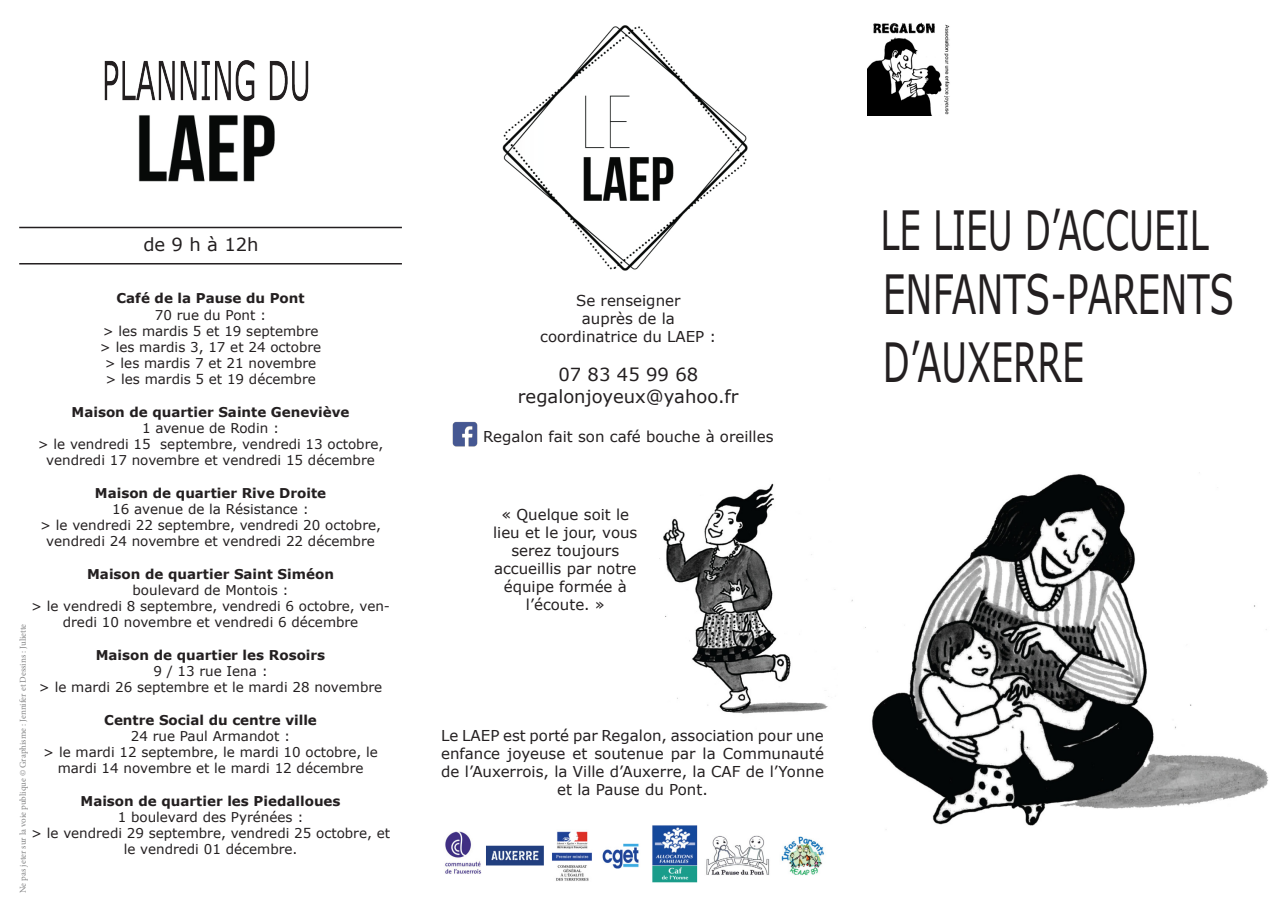
<style>
.page{position:relative;width:1280px;height:910px;background:#fff}
.page>*{position:absolute;margin:0;border:0;box-sizing:border-box;transform-origin:0 0}
.t1{font:54px "Verdana";color:#231f20;scale:.63 1}
.t2{font:54px "Verdana";color:#231f20;scale:.67 1}
.t3{font:54px "Verdana";color:#231f20;scale:.65 1}
.t4{font:18px "Verdana";color:#231f20}
.t5{font:15px/18px "Verdana";color:#231f20;text-align:center}
.t6{font:13.5px/16.2px "Verdana";color:#231f20;text-align:center}
.t7{font:700 13.5px "Verdana";color:#231f20}
.t8{font:9px "Minion Pro";color:#4b4c4d}
</style>
<div class="page">
<img style="left:851px;top:472px;width:417px;height:358px">
<img style="left:659px;top:483px;width:176px;height:231px">
<img style="left:452px;top:421px;width:26px;height:26px">
<img style="left:502px;top:25px;width:246px;height:246px">
<img style="left:867px;top:22px;width:83px;height:94px">
<img style="left:445px;top:825px;width:379px;height:58px">
<img style="left:104px;top:60px;width:205px;height:122px">
<hr style="left:19px;top:227px;width:383px;height:1px;background:#231f20">
<hr style="left:19px;top:263px;width:383px;height:1px;background:#231f20">
<p class="t4" style="left:143px;top:233px;width:117px">de 9 h à 12h</p>
<p class="t7" style="left:117px;top:289px;width:190px">Café de la Pause du Pont</p>
<p class="t6" style="left:155px;top:306px;width:113px">70 rue du Pont :</p>
<p class="t6" style="left:103px;top:323px;width:217px">&gt; les mardis 5 et 19 septembre</p>
<p class="t6" style="left:100px;top:339px;width:223px">&gt; les mardis 3, 17 et 24 octobre</p>
<p class="t6" style="left:105px;top:355px;width:213px">&gt; les mardis 7 et 21 novembre</p>
<p class="t6" style="left:105px;top:371px;width:212px">&gt; les mardis 5 et 19 décembre</p>
<p class="t7" style="left:72px;top:402px;width:279px">Maison de quartier Sainte Geneviève</p>
<p class="t6" style="left:142px;top:420px;width:139px">1 avenue de Rodin :</p>
<p class="t6" style="left:38px;top:436px;width:347px">&gt; le vendredi 15 septembre, vendredi 13 octobre, vendredi 17 novembre et vendredi 15 décembre</p>
<p class="t7" style="left:95px;top:483px;width:233px">Maison de quartier Rive Droite</p>
<p class="t6" style="left:112px;top:501px;width:198px">16 avenue de la Résistance :</p>
<p class="t6" style="left:40px;top:517px;width:342px">&gt; le vendredi 22 septembre, vendredi 20 octobre, vendredi 24 novembre et vendredi 22 décembre</p>
<p class="t7" style="left:87px;top:564px;width:248px">Maison de quartier Saint Siméon</p>
<p class="t6" style="left:133px;top:582px;width:158px">boulevard de Montois :</p>
<p class="t6" style="left:31px;top:598px;width:361px">&gt; le vendredi 8 septembre, vendredi 6 octobre, ven&shy;dredi 10 novembre et vendredi 6 décembre</p>
<p class="t7" style="left:96px;top:645px;width:231px">Maison de quartier les Rosoirs</p>
<p class="t6" style="left:153px;top:663px;width:116px">9 / 13 rue Iena :</p>
<p class="t6" style="left:39px;top:679px;width:345px">&gt; le mardi 26 septembre et le mardi 28 novembre</p>
<p class="t7" style="left:104px;top:710px;width:214px">Centre Social du centre ville</p>
<p class="t6" style="left:131px;top:728px;width:161px">24 rue Paul Armandot :</p>
<p class="t6" style="left:43px;top:744px;width:336px">&gt; le mardi 12 septembre, le mardi 10 octobre, le mardi 14 novembre et le mardi 12 décembre</p>
<p class="t7" style="left:81px;top:791px;width:262px">Maison de quartier les Piedalloues</p>
<p class="t6" style="left:118px;top:809px;width:187px">1 boulevard des Pyrénées :</p>
<p class="t6" style="left:31px;top:825px;width:361px">&gt; le vendredi 29 septembre, vendredi 25 octobre, et le vendredi 01 décembre.</p>
<p class="t8" style="left:17px;top:893px;width:271px;rotate:-90deg">Ne pas jeter sur la voie publique © Graphisme : Jennifer et Dessins : Juliette</p>
<p class="t5" style="left:576px;top:291px;width:106px">Se renseigner</p>
<p class="t5" style="left:582px;top:309px;width:94px">auprès de la</p>
<p class="t5" style="left:540px;top:327px;width:178px">coordinatrice du LAEP :</p>
<p class="t4" style="left:558px;top:362px;width:141px">07 83 45 99 68</p>
<p class="t4" style="left:518px;top:384px;width:222px">regalonjoyeux@yahoo.fr</p>
<p class="t5" style="left:483px;top:428px;width:292px">Regalon fait son café bouche à oreilles</p>
<p class="t5" style="left:493px;top:506px;width:146px">« Quelque soit le lieu et le jour, vous serez toujours accueillis par notre équipe formée à l’écoute. »</p>
<p class="t5" style="left:441px;top:727px;width:384px">Le LAEP est porté par Regalon, association pour une enfance joyeuse et soutenue par la Communauté de l’Auxerrois, la Ville d’Auxerre, la CAF de l’Yonne et la Pause du Pont.</p>
<p class="t1" style="left:881px;top:193px;width:522px">LE LIEU D’ACCUEIL</p>
<p class="t2" style="left:883px;top:257px;width:526px">ENFANTS-PARENTS</p>
<p class="t3" style="left:883px;top:325px;width:311px">D’AUXERRE</p>
</div>
